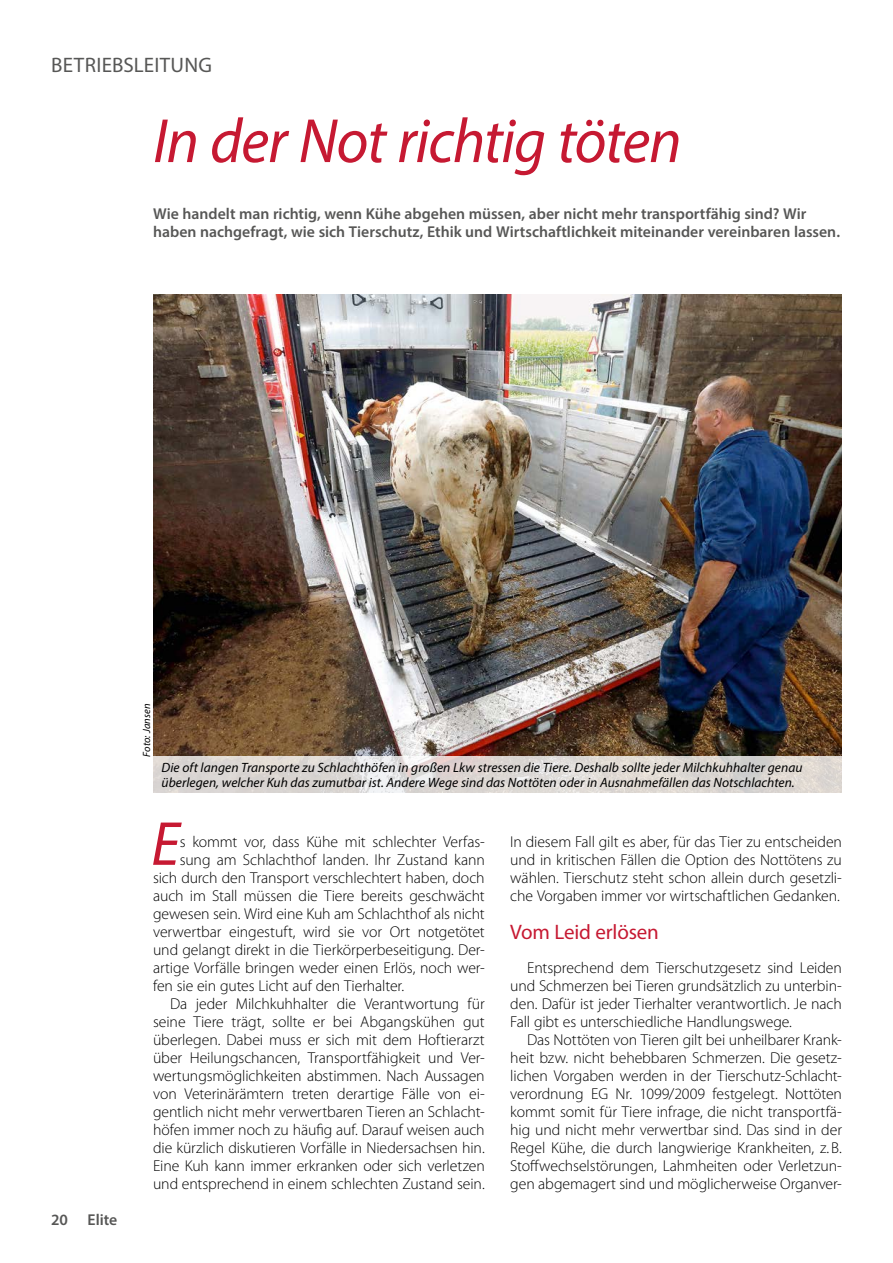
<style>
.page{position:relative;width:893px;height:1263px;background:#fff}
.page>*{position:absolute;margin:0;border:0;box-sizing:border-box;transform-origin:0 0}
.t1{font:italic 63px "Myriad Pro";letter-spacing:-.02em;color:#c61932}
.t2{font:italic 62.7px "Myriad Pro";color:#c61932}
.t3{font:21px "Myriad Pro";letter-spacing:.015em;color:#575756}
.t4{font:21px "Myriad Pro";letter-spacing:-.005em;color:#c61932}
.t5{font:300 15.75px/18px "Myriad Pro";letter-spacing:-.01em;color:#000;text-align:justify}
.t6{font:600 15.75px/18px "Myriad Pro";color:#575756}
.t7{font:italic 13.5px/14.9px "Myriad Pro";color:#000}
.t8{font:italic 10.5px "Myriad Pro";letter-spacing:.01em;color:#000}
</style>
<div class="page">
<img style="left:153px;top:295px;width:689px;height:462px">
<svg style="left:153px;top:757px;width:689px;height:36px;background:#ded9d5"></svg>
<h3 class="t3" style="left:51px;top:52px;width:162px">BETRIEBSLEITUNG</h3>
<h1 class="t1" style="left:153px;top:102px;width:530px">In der Not richtig töten</h1>
<p class="t6" style="left:153px;top:204px;width:688px">Wie handelt man richtig, wenn Kühe abgehen müssen, aber nicht mehr transportfähig sind? Wir haben nachgefragt, wie sich Tierschutz, Ethik und Wirtschaftlichkeit miteinander vereinbaren lassen.</p>
<p class="t8" style="left:140px;top:757px;width:55px;rotate:-90deg">Foto: Jansen</p>
<p class="t7" style="left:162px;top:760px;width:642px">Die oft langen Transporte zu Schlachthöfen in großen Lkw stressen die Tiere. Deshalb sollte jeder Milchkuhhalter genau überlegen, welcher Kuh das zumutbar ist. Andere Wege sind das Nottöten oder in Ausnahmefällen das Notschlachten.</p>
<p class="t6" style="left:51px;top:1210px;width:68px">20 Elite</p>
<h2 class="t2" style="left:151px;top:805px;width:30px">E</h2>
<p class="t5" style="left:180px;top:832px;width:306px">s kommt vor, dass Kühe mit schlechter Verfas-</p>
<p class="t5" style="left:180px;top:850px;width:306px">sung am Schlachthof landen. Ihr Zustand kann</p>
<p class="t5" style="left:153px;top:868px;width:333px">sich durch den Transport verschlechtert haben, doch</p>
<p class="t5" style="left:153px;top:886px;width:333px">auch im Stall müssen die Tiere bereits geschwächt</p>
<p class="t5" style="left:153px;top:904px;width:333px">gewesen sein. Wird eine Kuh am Schlachthof als nicht</p>
<p class="t5" style="left:153px;top:922px;width:333px">verwertbar eingestuft, wird sie vor Ort notgetötet</p>
<p class="t5" style="left:153px;top:940px;width:333px">und gelangt direkt in die Tierkörperbeseitigung. Der-</p>
<p class="t5" style="left:153px;top:958px;width:333px">artige Vorfälle bringen weder einen Erlös, noch wer-</p>
<p class="t5" style="left:153px;top:976px;width:253px">fen sie ein gutes Licht auf den Tierhalter.</p>
<p class="t5" style="left:170px;top:994px;width:316px">Da jeder Milchkuhhalter die Verantwortung für</p>
<p class="t5" style="left:153px;top:1012px;width:333px">seine Tiere trägt, sollte er bei Abgangskühen gut</p>
<p class="t5" style="left:153px;top:1030px;width:333px">überlegen. Dabei muss er sich mit dem Hoftierarzt</p>
<p class="t5" style="left:153px;top:1048px;width:333px">über Heilungschancen, Transportfähigkeit und Ver-</p>
<p class="t5" style="left:153px;top:1066px;width:333px">wertungsmöglichkeiten abstimmen. Nach Aussagen</p>
<p class="t5" style="left:153px;top:1084px;width:333px">von Veterinärämtern treten derartige Fälle von ei-</p>
<p class="t5" style="left:153px;top:1102px;width:333px">gentlich nicht mehr verwertbaren Tieren an Schlacht-</p>
<p class="t5" style="left:153px;top:1120px;width:333px">höfen immer noch zu häufig auf. Darauf weisen auch</p>
<p class="t5" style="left:153px;top:1138px;width:333px">die kürzlich diskutieren Vorfälle in Niedersachsen hin.</p>
<p class="t5" style="left:153px;top:1156px;width:333px">Eine Kuh kann immer erkranken oder sich verletzen</p>
<p class="t5" style="left:153px;top:1174px;width:333px">und entsprechend in einem schlechten Zustand sein.</p>
<p class="t5" style="left:510px;top:832px;width:333px">In diesem Fall gilt es aber, für das Tier zu entscheiden und in kritischen Fällen die Option des Nottötens zu wählen. Tierschutz steht schon allein durch gesetzli&shy;che Vorgaben immer vor wirtschaftlichen Gedanken.</p>
<h3 class="t4" style="left:510px;top:919px;width:150px">Vom Leid erlösen</h3>
<p class="t5" style="left:510px;top:958px;width:333px;text-indent:17px">Entsprechend dem Tierschutzgesetz sind Leiden und Schmerzen bei Tieren grundsätzlich zu unterbin&shy;den. Dafür ist jeder Tierhalter verantwortlich. Je nach Fall gibt es unterschiedliche Handlungswege.</p>
<p class="t5" style="left:510px;top:1030px;width:333px;text-indent:17px">Das Nottöten von Tieren gilt bei unheilbarer Krank&shy;heit bzw. nicht behebbaren Schmerzen. Die gesetz&shy;lichen Vorgaben werden in der Tierschutz-Schlacht&shy;verordnung EG Nr. 1099/2009 festgelegt. Nottöten kommt somit für Tiere infrage, die nicht transportfä&shy;hig und nicht mehr verwertbar sind. Das sind in der Regel Kühe, die durch langwierige Krankheiten, z.B.<br>Stoffwechselstörungen, Lahmheiten oder Verletzun&shy;gen abgemagert sind und möglicherweise Organver-</p>
</div>
